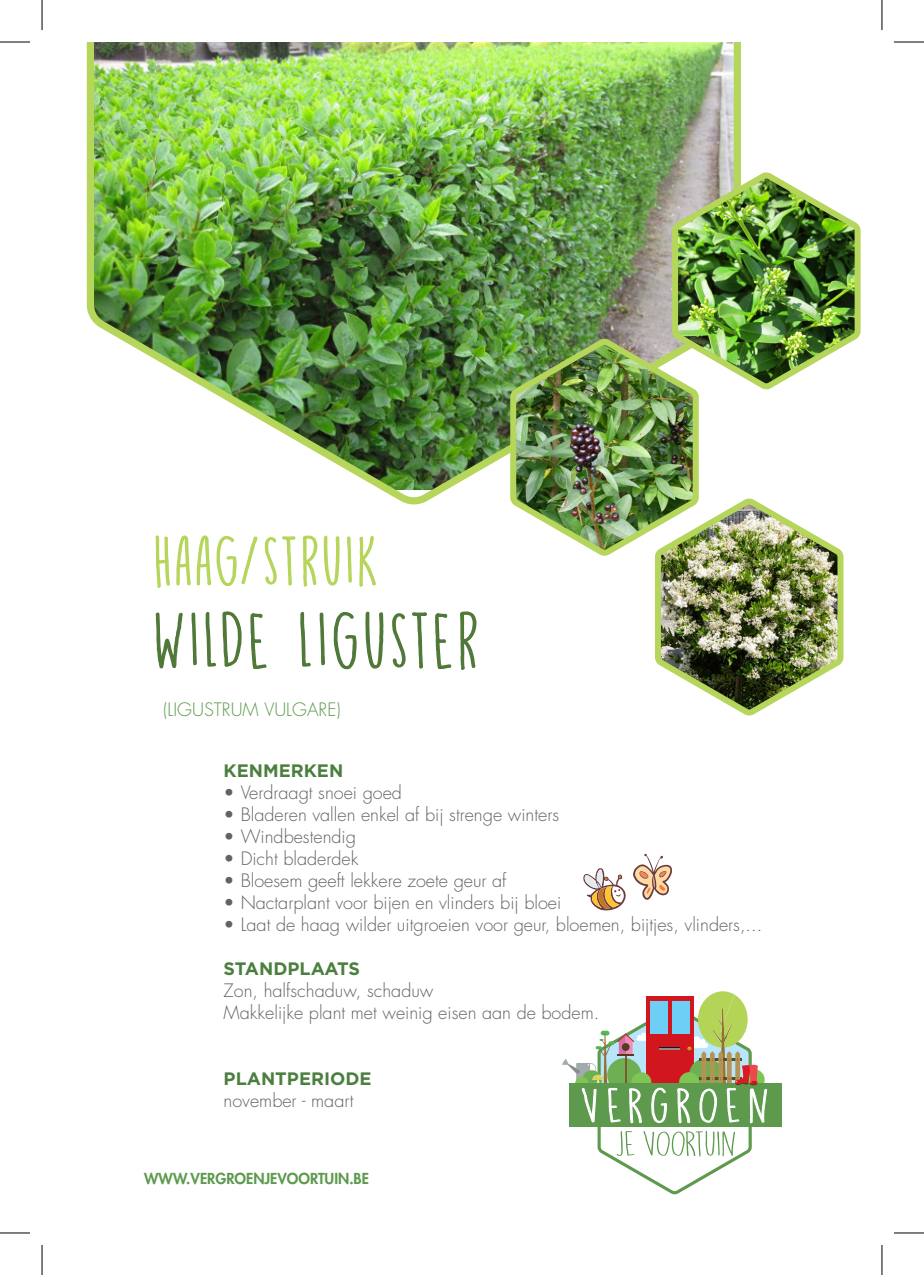
<style>
.page{position:relative;width:924px;height:1275px;background:#fff}
.page>*{position:absolute;margin:0;border:0;box-sizing:border-box;transform-origin:0 0}
.t1{font:78px "DK Running Hipster";letter-spacing:.07em;color:#507838}
.t2{font:68px "DK Running Hipster";letter-spacing:.055em;color:#b5d55b}
.t3{font:300 18px "Futura Std";color:#636366}
.t4{font:700 18px "Gotham";color:#4b7f3f}
.t5{font:300 18px "Futura Std";color:#5d9a4e}
.t6{font:800 14.8px "Futura Std";color:#5d9a4e}
</style>
<div class="page">
<div style="left:569px;top:1083px;width:212px;height:43px;background:#5d9a4e"></div>
<svg style="left:562px;top:991px;width:205px;height:204px"></svg>
<img style="left:86px;top:42px;width:655px;height:463px">
<svg style="left:392px;top:612px;width:35px;height:57px"></svg>
<svg style="left:435px;top:613px;width:17px;height:56px"></svg>
<svg style="left:460px;top:611px;width:17px;height:59px"></svg>
<img style="left:506px;top:167px;width:355px;height:549px">
<svg style="left:155px;top:439px;width:229px;height:231px"></svg>
<svg style="left:583px;top:868px;width:43px;height:43px"></svg>
<svg style="left:633px;top:853px;width:39px;height:47px"></svg>
<hr style="left:0;top:42px;width:30px;height:1px;background:#000">
<hr style="left:893px;top:42px;width:30px;height:1px;background:#000">
<hr style="left:0;top:1232px;width:30px;height:1px;background:#000">
<hr style="left:893px;top:1232px;width:30px;height:1px;background:#000">
<hr style="left:42px;top:0;width:1px;height:30px;background:#000">
<hr style="left:42px;top:1245px;width:1px;height:30px;background:#000">
<hr style="left:881px;top:0;width:1px;height:30px;background:#000">
<hr style="left:881px;top:1245px;width:1px;height:30px;background:#000">
<p class="t2" style="left:154px;top:527px;width:224px">HAAG/STRUIK</p>
<p class="t1" style="left:154px;top:602px;width:325px">WILDE LIGUSTER</p>
<p class="t5" style="left:163px;top:698px;width:179px">(LIGUSTRUM VULGARE)</p>
<p class="t4" style="left:223px;top:759px;width:121px">KENMERKEN</p>
<p class="t3" style="left:223px;top:782px;width:180px">• Verdraagt snoei goed</p>
<p class="t3" style="left:223px;top:804px;width:337px">• Bladeren vallen enkel af bij strenge winters</p>
<p class="t3" style="left:223px;top:826px;width:134px">• Windbestendig</p>
<p class="t3" style="left:223px;top:848px;width:136px">• Dicht bladerdek</p>
<p class="t3" style="left:223px;top:870px;width:284px">• Bloesem geeft lekkere zoete geur af</p>
<p class="t3" style="left:223px;top:892px;width:339px">• Nactarplant voor bijen en vlinders bij bloei</p>
<p class="t3" style="left:223px;top:914px;width:540px">• Laat de haag wilder uitgroeien voor geur, bloemen, bijtjes, vlinders,...</p>
<p class="t4" style="left:223px;top:957px;width:138px">STANDPLAATS</p>
<p class="t3" style="left:223px;top:980px;width:211px">Zon, halfschaduw, schaduw</p>
<p class="t3" style="left:223px;top:1002px;width:377px">Makkelijke plant met weinig eisen aan de bodem.</p>
<p class="t4" style="left:223px;top:1067px;width:149px">PLANTPERIODE</p>
<p class="t3" style="left:223px;top:1090px;width:131px">november - maart</p>
<p class="t6" style="left:144px;top:1169px;width:226px">WWW.VERGROENJEVOORTUIN.BE</p>
</div>
